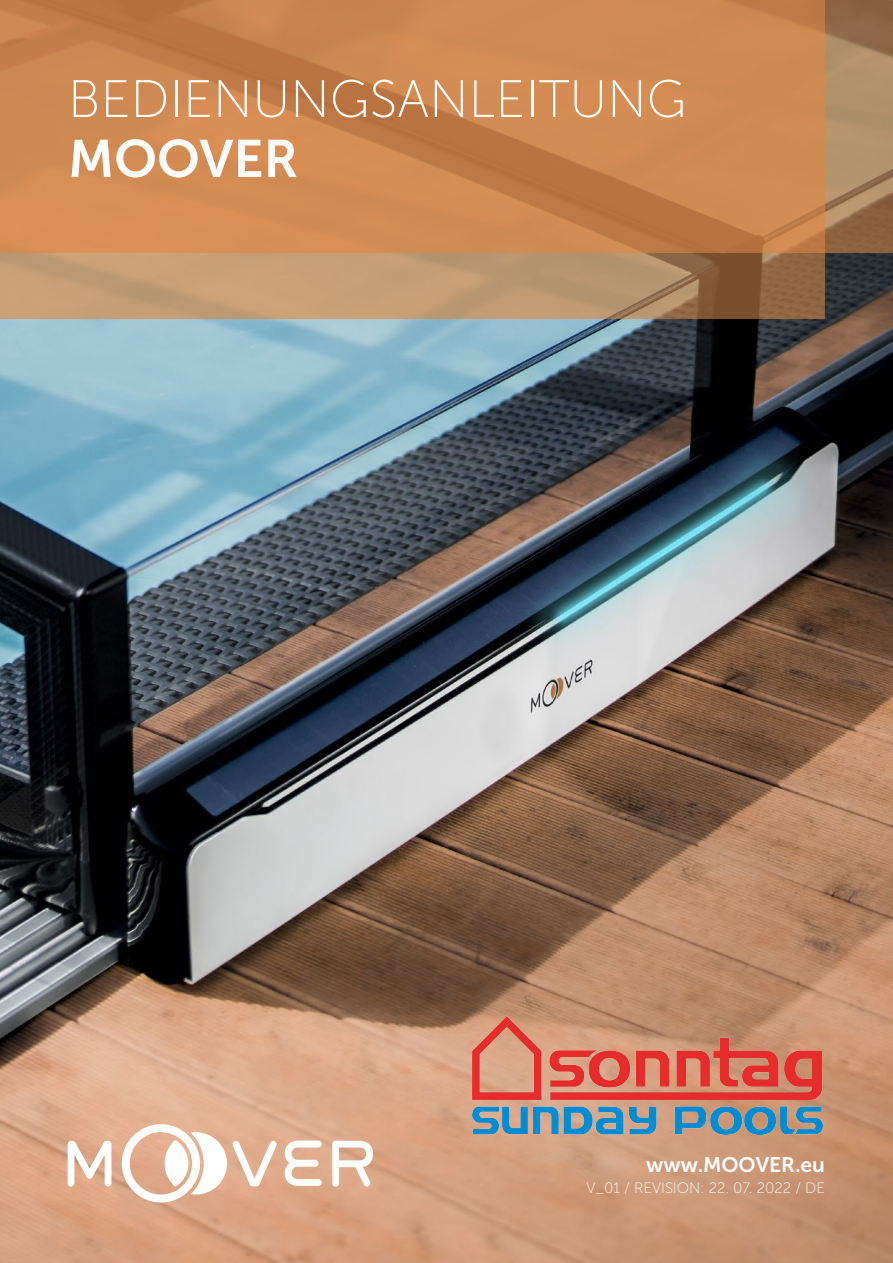
<style>
.page{position:relative;width:893px;height:1263px;background:#fff}
.page>*{position:absolute;margin:0;border:0;box-sizing:border-box;transform-origin:0 0}
.t1{font:52.5px "Museo Sans 100";color:#fff}
.t2{font:52.5px "Museo Sans 700";color:#fff}
.t3{font:21px "Museo Sans 700";color:#fff}
.t4{font:15px "Museo Sans 100";color:#fff}
</style>
<div class="page">
<img style="left:0;top:253px;width:893px;height:1010px">
<svg style="left:825px;top:0;width:68px;height:253px;background:#a4815d"></svg>
<svg style="left:0;top:0;width:825px;height:319px;background:#c88854"></svg>
<svg style="left:68px;top:1141px;width:43px;height:45px"></svg>
<svg style="left:285px;top:1140px;width:37px;height:46px"></svg>
<svg style="left:233px;top:1141px;width:44px;height:45px"></svg>
<svg style="left:332px;top:1141px;width:41px;height:45px"></svg>
<svg style="left:122px;top:1124px;width:105px;height:78px"></svg>
<img style="left:473px;top:1016px;width:350px;height:119px">
<h1 class="t1" style="left:68px;top:71px;width:620px">BEDIENUNGSANLEITUNG</h1>
<h1 class="t2" style="left:68px;top:130px;width:232px">MOOVER</h1>
<h2 class="t3" style="left:646px;top:1153px;width:180px">www.MOOVER.eu</h2>
<p class="t4" style="left:586px;top:1180px;width:240px">V_01 / REVISION: 22. 07. 2022 / DE</p>
</div>
